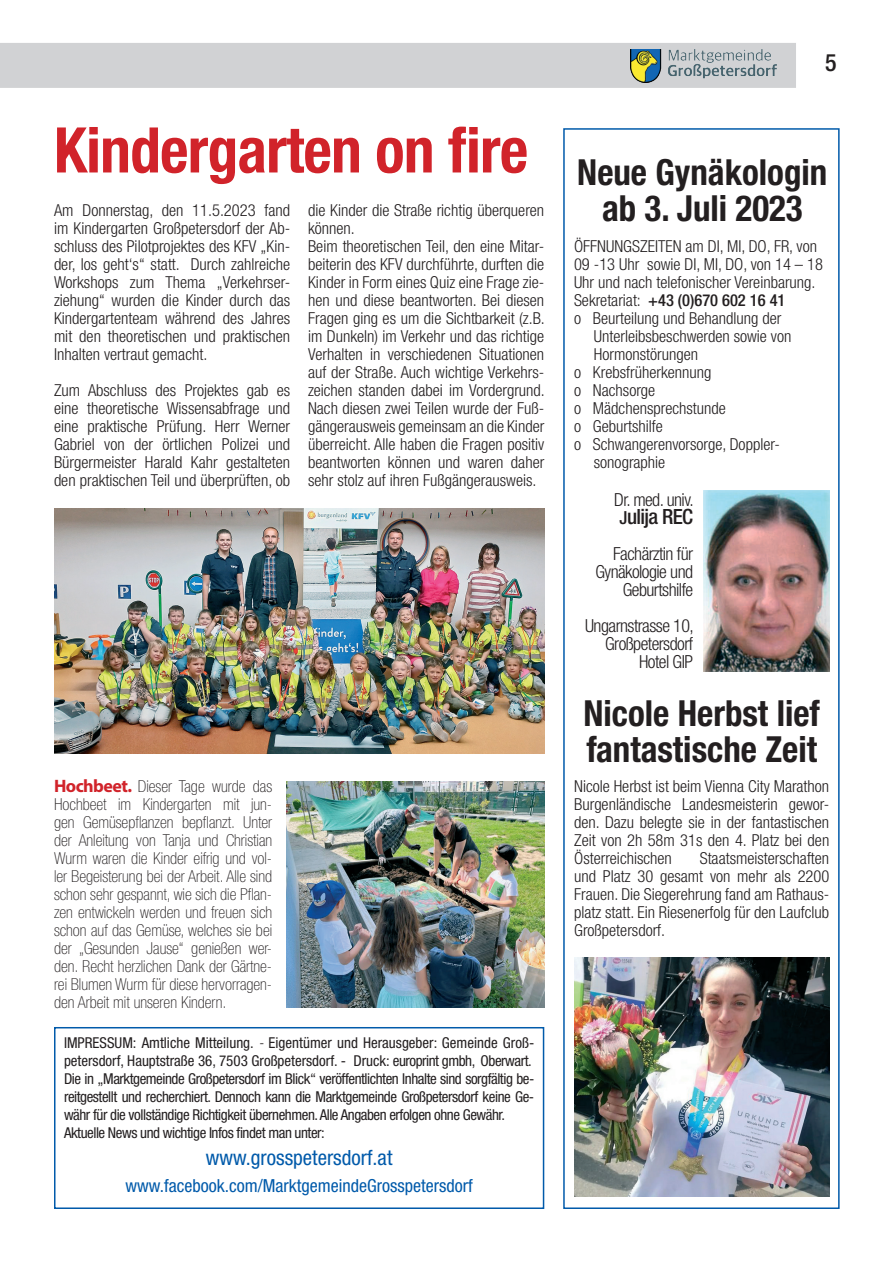
<style>
.page{position:relative;width:893px;height:1263px;background:#fff}
.page>*{position:absolute;margin:0;border:0;box-sizing:border-box;transform-origin:0 0}
.t1{font:700 condensed 63px "Helvetica Neue LT Std";letter-spacing:-.01em;color:#d1232a}
.t2{font:700 condensed 36px/36px "Helvetica Neue LT Std";color:#231f20}
.t3{font:500 condensed 24px "Helvetica Neue LT Std";color:#231f20}
.t4{font:condensed 21px "Helvetica Neue LT Std";color:#015aaa}
.t5{font:500 condensed 21px "Helvetica Neue LT Std";letter-spacing:-.03em;color:#231f20}
.t6{font:300 condensed 18px/18px "Helvetica Neue LT Std";letter-spacing:-.03em;color:#231f20;text-align:right}
.t7{font:condensed 18px "Helvetica Neue LT Std";color:#015aaa}
.t8{font:300 condensed 16.5px/18px "Helvetica Neue LT Std";color:#231f20;text-align:justify}
.t9{font:100 condensed 16.5px/18px "Helvetica Neue LT Std";color:#231f20;text-align:justify}
.t10{font:500 condensed 16.5px "Helvetica Neue LT Std";color:#231f20}
.t11{font:condensed 15px/18px "Helvetica Neue LT Std";letter-spacing:-.03em;color:#231f20}
.s1{font-family:"Myriad Pro";font-weight:700;font-stretch:normal;font-size:18px;color:#d1232a}
.s2{font-weight:300;font-style:italic}
.s3{font-weight:300}
.s4{font-size:18px}
</style>
<div class="page">
<div style="left:0;top:43px;width:796px;height:45px;background:#d1d2d4"></div>
<img style="left:630px;top:50px;width:146px;height:32px">
<div style="left:54px;top:1027px;width:490px;height:182px;border:2px solid #015aaa"></div>
<div style="left:563px;top:128px;width:277px;height:1081px;border:2px solid #015aaa"></div>
<img style="left:574px;top:957px;width:255px;height:239px">
<img style="left:54px;top:508px;width:490px;height:245px">
<img style="left:703px;top:490px;width:126px;height:182px">
<img style="left:286px;top:781px;width:258px;height:227px">
<h1 class="t1" style="left:54px;top:112px;width:476px">Kindergarten on fire</h1>
<p class="t8" style="left:54px;top:201px;width:238px">Am Donnerstag, den 11.5.2023 fand im Kindergarten Großpetersdorf der Ab&shy;schluss des Pilotprojektes des KFV „Kin&shy;der, los geht‘s“ statt. Durch zahlreiche Workshops zum Thema „Verkehrser&shy;ziehung“ wurden die Kinder durch das Kindergartenteam während des Jahres mit den theoretischen und praktischen Inhalten vertraut gemacht.</p>
<p class="t8" style="left:54px;top:381px;width:238px">Zum Abschluss des Projektes gab es eine theoretische Wissensabfrage und eine praktische Prüfung. Herr Werner Gabriel von der örtlichen Polizei und Bürgermeister Harald Kahr gestalteten den praktischen Teil und überprüften, ob</p>
<p class="t8" style="left:308px;top:201px;width:238px;text-align:left">die Kinder die Straße richtig überqueren können.<br>Beim theoretischen Teil, den eine Mitar&shy;beiterin des KFV durchführte, durften die Kinder in Form eines Quiz eine Frage zie&shy;hen und diese beantworten. Bei diesen Fragen ging es um die Sichtbarkeit (z.B. im Dunkeln) im Verkehr und das richtige Verhalten in verschiedenen Situationen auf der Straße. Auch wichtige Verkehrs&shy;zeichen standen dabei im Vordergrund.<br>Nach diesen zwei Teilen wurde der Fuß&shy;gängerausweis gemeinsam an die Kinder überreicht. Alle haben die Fragen positiv beantworten können und waren daher sehr stolz auf ihren Fußgängerausweis.</p>
<p class="t9" style="left:54px;top:777px;width:220px"><span class="s1">Hochbeet.</span> Dieser Tage wurde das Hochbeet im Kindergarten mit jun&shy;gen Gemüsepflanzen bepflanzt. Unter der Anleitung von Tanja und Christian Wurm waren die Kinder eifrig und vol&shy;ler Begeisterung bei der Arbeit. Alle sind schon sehr gespannt, wie sich die Pflan&shy;zen entwickeln werden und freuen sich schon auf das Gemüse, welches sie bei der „Gesunden Jause“ genießen wer&shy;den. Recht herzlichen Dank der Gärtne&shy;rei Blumen Wurm für diese hervorragen&shy;den Arbeit mit unseren Kindern.</p>
<p class="t11" style="left:64px;top:1033px;width:472px">IMPRESSUM: Amtliche Mitteilung. <span class="s2">-</span> Eigentümer und Herausgeber: Gemeinde Groß&shy;petersdorf, Hauptstraße 36, 7503 Großpetersdorf. - Druck: europrint gmbh, Oberwart.<br>Die in „Marktgemeinde Großpetersdorf im Blick“ veröffentlichten Inhalte sind sorgfältig be&shy;reitgestellt und recherchiert. Dennoch kann die Marktgemeinde Großpetersdorf keine Ge&shy;währ für die vollständige Richtigkeit übernehmen. Alle Angaben erfolgen ohne Gewähr.<br>Aktuelle News und wichtige Infos findet man unter:</p>
<p class="t4" style="left:206px;top:1145px;width:188px">www.grosspetersdorf.at</p>
<p class="t7" style="left:126px;top:1175px;width:349px">www.facebook.com/MarktgemeindeGrosspetersdorf</p>
<h3 class="t3" style="left:825px;top:49px;width:13px">5</h3>
<h2 class="t2" style="left:577px;top:154px;width:252px;text-align:center">Neue Gynäkologin ab 3. Juli 2023</h2>
<p class="t8" style="left:574px;top:237px;width:245px">ÖFFNUNGSZEITEN am DI, MI, DO, FR, von</p>
<p class="t8" style="left:574px;top:255px;width:250px">09 -13 Uhr sowie DI, MI, DO, von 14 – 18</p>
<p class="t8" style="left:574px;top:273px;width:243px">Uhr und nach telefonischer Vereinbarung.</p>
<p class="t10" style="left:574px;top:290px;width:213px"><span class="s3">Sekretariat:</span> +43 (0)670 602 16 41</p>
<p class="t8" style="left:574px;top:309px;width:209px">o Beurteilung und Behandlung der</p>
<p class="t8" style="left:594px;top:327px;width:199px">Unterleibsbeschwerden sowie von</p>
<p class="t8" style="left:594px;top:345px;width:106px">Hormonstörungen</p>
<p class="t8" style="left:574px;top:363px;width:139px">o Krebsfrüherkennung</p>
<p class="t8" style="left:574px;top:381px;width:83px">o Nachsorge</p>
<p class="t8" style="left:574px;top:399px;width:153px">o Mädchensprechstunde</p>
<p class="t8" style="left:574px;top:417px;width:90px">o Geburtshilfe</p>
<p class="t8" style="left:574px;top:435px;width:207px">o Schwangerenvorsorge, Doppler-</p>
<p class="t8" style="left:594px;top:453px;width:73px">sonographie</p>
<p class="t6" style="left:614px;top:490px;width:81px">Dr. med. univ.</p>
<p class="t5" style="left:620px;top:504px;width:75px"><span class="s4">J</span>ulija REC</p>
<p class="t6" style="left:595px;top:544px;width:99px">Fachärztin für<br>Gynäkologie und<br>Geburtshilfe</p>
<p class="t6" style="left:585px;top:616px;width:110px">Ungarnstrasse 10,<br>Großpetersdorf<br>Hotel GIP</p>
<h2 class="t2" style="left:583px;top:695px;width:238px">Nicole Herbst lief fantastische Zeit</h2>
<p class="t8" style="left:574px;top:777px;width:257px">Nicole Herbst ist beim Vienna City Marathon Burgenländische Landesmeisterin gewor&shy;den. Dazu belegte sie in der fantastischen Zeit von 2h 58m 31s den 4. Platz bei den Österreichischen</p>
<p class="t8" style="left:574px;top:849px;width:257px;text-indent:126px">Staatsmeisterschaften und Platz 30 gesamt von mehr als 2200<br>Frauen. Die Siegerehrung fand am Rathaus&shy;platz statt. Ein Riesenerfolg für den Laufclub Großpetersdorf.</p>
</div>
